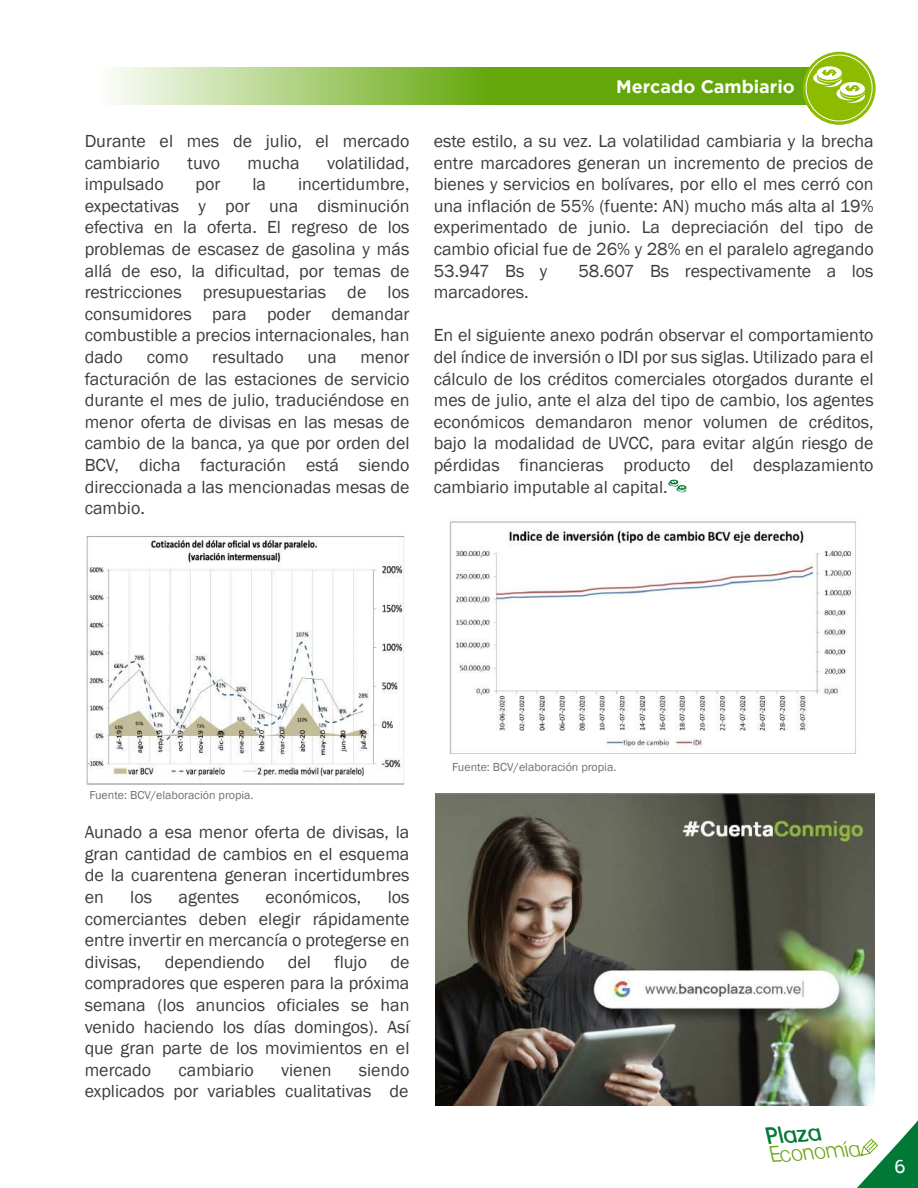
<style>
.page{position:relative;width:918px;height:1188px;background:#fff}
.page>*{position:absolute;margin:0;border:0;box-sizing:border-box;transform-origin:0 0}
.t1{font:italic 23.1px "Clemente P Dai";color:#007836;scale:.95 1}
.t2{font:italic 300 22.05px "Clemente P Dae";color:#6ea516;scale:.95 1}
.t3{font:18px/21.6px "Franklin Gothic";color:#3c3c3b;text-align:justify}
.t4{font:700 18px "Gotham";color:#fff}
.t5{font:18px "Clemente P Dai";color:#fff;scale:.94 1}
.t6{font:12px "Franklin Gothic";color:#706f6f}
</style>
<div class="page">
<svg style="left:857px;top:1120px;width:61px;height:68px"></svg>
<svg style="left:112px;top:68px;width:697px;height:36px;background:#8cbe4a"></svg>
<svg style="left:803px;top:52px;width:73px;height:73px;background:#97c118"></svg>
<div style="left:806px;top:55px;width:66px;height:66px;border:1px solid #fff;border-radius:50%"></div>
<svg style="left:813px;top:66px;width:52px;height:37px"></svg>
<svg style="left:668px;top:480px;width:18px;height:12px"></svg>
<img style="left:86px;top:536px;width:319px;height:249px">
<img style="left:449px;top:521px;width:407px;height:233px">
<img style="left:435px;top:794px;width:439px;height:311px">
<p class="t3" style="left:85px;top:131px;width:326px">Durante el mes de julio, el mercado cambiario</p>
<p class="t3" style="left:188px;top:152px;width:34px">tuvo</p>
<p class="t3" style="left:248px;top:152px;width:54px">mucha</p>
<p class="t3" style="left:327px;top:152px;width:84px">volatilidad,</p>
<p class="t3" style="left:85px;top:174px;width:326px;text-indent:213px">incertidumbre, expectativas y por una disminución efectiva en la oferta. El regreso de los problemas de escasez de gasolina y más allá de eso, la dificultad, por temas de restricciones presupuestarias de los consumidores para poder demandar combustible a precios internacionales, han dado</p>
<p class="t3" style="left:85px;top:174px;width:81px">impulsado</p>
<p class="t3" style="left:196px;top:174px;width:26px">por</p>
<p class="t3" style="left:252px;top:174px;width:15px">la</p>
<p class="t3" style="left:147px;top:347px;width:43px">como</p>
<p class="t3" style="left:212px;top:347px;width:73px">resultado</p>
<p class="t3" style="left:308px;top:347px;width:31px">una</p>
<p class="t3" style="left:85px;top:347px;width:326px;text-indent:276px">menor facturación de las estaciones de servicio durante el mes de julio, traduciéndose en menor oferta de divisas en las mesas de cambio de la banca, ya que por orden del BCV, dicha facturación está siendo direccionada a las mencionadas mesas de cambio.</p>
<p class="t4" style="left:616px;top:76px;width:180px">Mercado Cambiario</p>
<p class="t3" style="left:434px;top:131px;width:442px">este estilo, a su vez. La volatilidad cambiaria y la brecha entre marcadores generan un incremento de precios de bienes y servicios en bolívares, por ello el mes cerró con una inflación de 55% (fuente: AN) mucho más alta al 19% experimentado de junio. La depreciación del tipo de cambio oficial fue de 26% y 28% en el paralelo agregando 53.947 Bs y</p>
<p class="t3" style="left:578px;top:260px;width:297px">58.607 Bs respectivamente a los</p>
<p class="t3" style="left:434px;top:282px;width:96px">marcadores.</p>
<p class="t3" style="left:434px;top:325px;width:441px">En el siguiente anexo podrán observar el comportamiento del índice de inversión o IDI por sus siglas. Utilizado para el cálculo de los créditos comerciales otorgados durante el mes de julio, ante el alza del tipo de cambio, los agentes económicos demandaron menor volumen de créditos, bajo la modalidad de UVCC, para evitar algún riesgo de pérdidas financieras producto del desplazamiento cambiario imputable al capital.</p>
<p class="t6" style="left:89px;top:788px;width:166px">Fuente: BCV/elaboración propia.</p>
<p class="t3" style="left:85px;top:822px;width:326px">Aunado a esa menor oferta de divisas, la gran cantidad de cambios en el esquema de la cuarentena generan incertidumbres en</p>
<p class="t3" style="left:130px;top:887px;width:23px">los</p>
<p class="t3" style="left:179px;top:887px;width:62px">agentes</p>
<p class="t3" style="left:266px;top:887px;width:97px">económicos,</p>
<p class="t3" style="left:85px;top:887px;width:326px;text-indent:303px">los comerciantes deben elegir rápidamente entre invertir en mercancía o protegerse en divisas,</p>
<p class="t3" style="left:165px;top:951px;width:101px">dependiendo</p>
<p class="t3" style="left:288px;top:951px;width:25px">del</p>
<p class="t3" style="left:334px;top:951px;width:34px">flujo</p>
<p class="t3" style="left:85px;top:951px;width:326px;text-indent:306px">de compradores que esperen para la próxima semana (los anuncios oficiales se han venido haciendo los días domingos). Así que gran parte de los movimientos en el mercado</p>
<p class="t3" style="left:85px;top:1059px;width:326px;text-align:right">siendo<br>explicados por variables cualitativas de</p>
<p class="t3" style="left:179px;top:1059px;width:77px">cambiario</p>
<p class="t3" style="left:281px;top:1059px;width:52px">vienen</p>
<p class="t6" style="left:452px;top:759px;width:166px">Fuente: BCV/elaboración propia.</p>
<p class="t1" style="left:766px;top:1122px;width:60px;rotate:-4deg">Plaza</p>
<p class="t2" style="left:770px;top:1142px;width:96px;rotate:-4deg">Economía</p>
<p class="t5" style="left:894px;top:1156px;width:13px">6</p>
</div>
